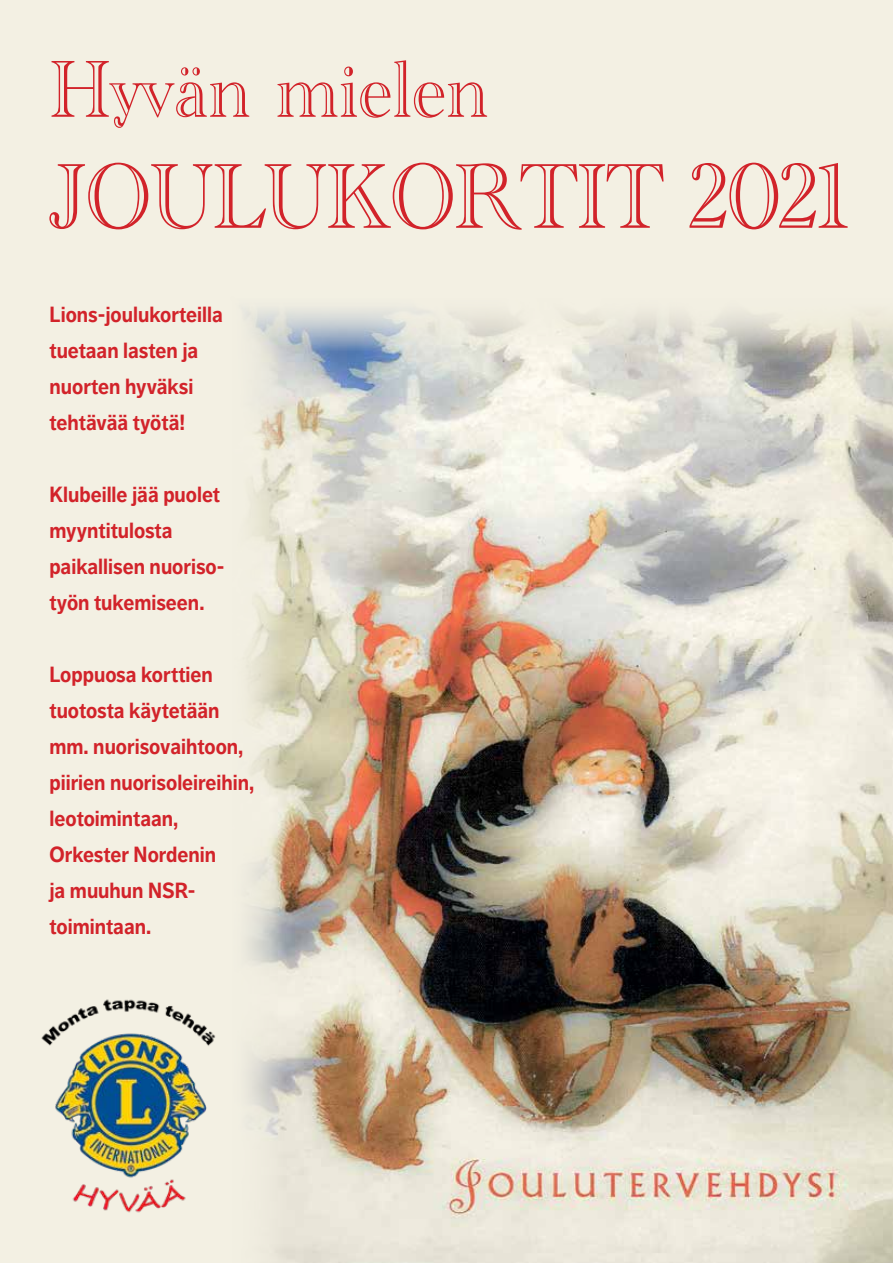
<style>
.page{position:relative;width:893px;height:1263px;background:#f3f0e3}
.page>*{position:absolute;margin:0;border:0;box-sizing:border-box;transform-origin:0 0}
.t1{font:95.4px "Academy Engraved Let Plain";letter-spacing:-.02em;color:#d2232a;scale:.9 1}
.t2{font:83.7px "Academy Engraved Let Plain";color:#d2232a;scale:.9 1}
.t3{font:700 21.75px/36px "Dagny OT";color:#d2232a;scale:.93 1}
</style>
<div class="page">
<img style="left:242px;top:308px;width:651px;height:955px">
<img style="left:41px;top:999px;width:175px;height:214px">
<h2 class="t2" style="left:50px;top:27px;width:489px">Hyvän mielen</h2>
<h1 class="t1" style="left:50px;top:126px;width:890px">JOULUKORTIT 2021</h1>
<p class="t3" style="left:50px;top:296px;width:188px">Lions-joulukorteilla tuetaan lasten ja nuorten hyväksi tehtävää työtä!</p>
<p class="t3" style="left:50px;top:476px;width:190px">Klubeille jää puolet myyntitulosta paikallisen nuoriso&shy;työn tukemiseen.</p>
<p class="t3" style="left:50px;top:656px;width:222px">Loppuosa korttien tuotosta käytetään mm. nuorisovaihtoon, piirien nuorisoleireihin, leotoimintaan,<br>Orkester Nordenin<br>ja muuhun NSR&shy;toimintaan.</p>
</div>
